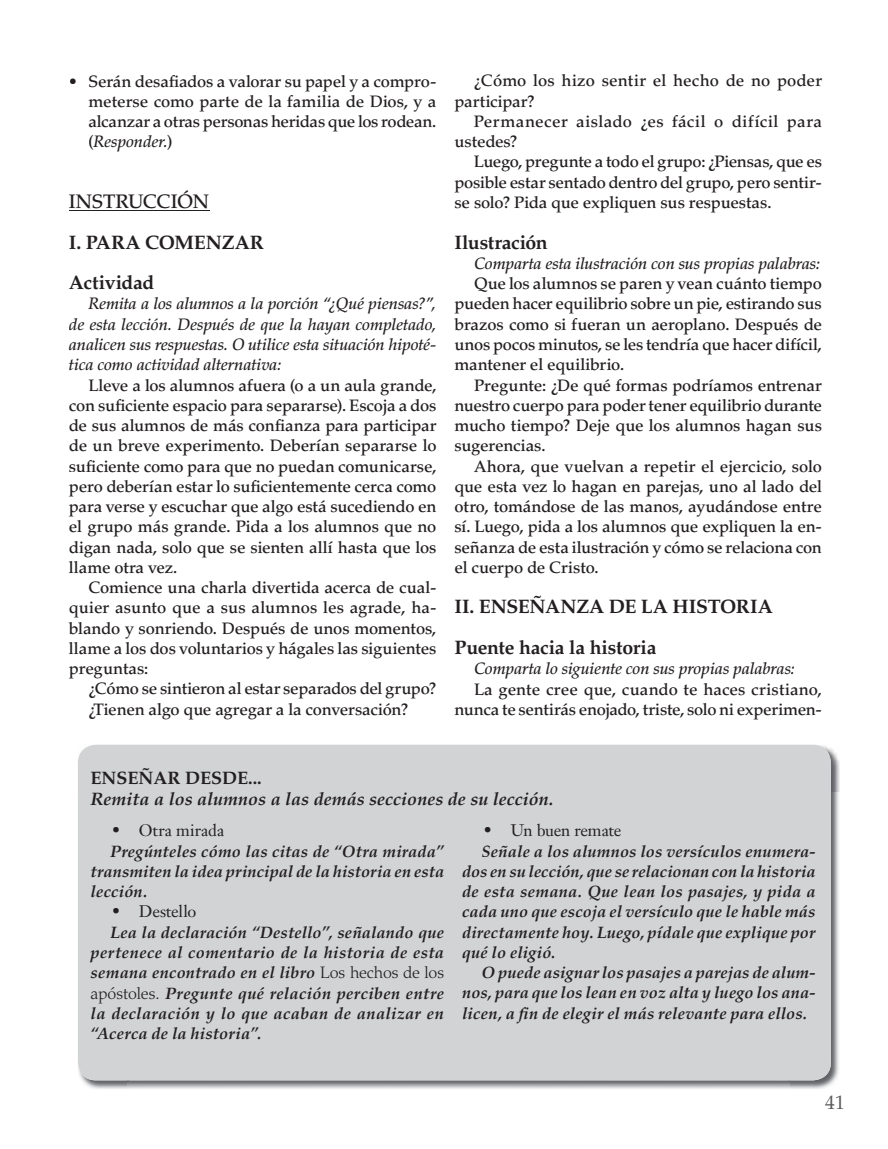
<style>
.page{position:relative;width:888px;height:1149px;background:#fff}
.page>*{position:absolute;margin:0;border:0;box-sizing:border-box;transform-origin:0 0}
.t1{font:700 19.5px/40.5px "Palatino LT Std";letter-spacing:-.015em;color:#231f20}
.t2{font:500 19.5px "Palatino LT Std";letter-spacing:-.025em;color:#231f20}
.t3{font:19.5px "Palatino LT Std";color:#58595b}
.t4{font:italic 700 18px "Palatino LT Std";color:#231f20}
.t5{font:700 18px "Palatino LT Std";color:#231f20}
.t6{font:500 16.5px/20.2px "Palatino LT Std";letter-spacing:-.01em;color:#231f20;text-align:justify}
.t7{font:italic 700 16.5px/20.2px "Palatino LT Std";letter-spacing:.01em;color:#231f20;text-align:justify}
.t8{font:italic 500 16.5px/20.2px "Palatino LT Std";letter-spacing:-.01em;color:#231f20;text-align:justify}
.t9{font:500 16.5px/20.2px "Palatino LT Std";letter-spacing:.025em;color:#231f20}
.t10{font:16.5px "Janson Text LT Std";letter-spacing:-.01em;color:#231f20}
.s1{font-style:italic}
.s2{font-weight:300;font-style:normal}
</style>
<div class="page">
<hr style="left:69px;top:209px;width:140px;height:1px;background:#231f20">
<img style="left:78px;top:1065px;width:50px;height:24px">
<img style="left:789px;top:792px;width:50px;height:297px">
<div style="left:78px;top:744px;width:752px;height:335px;background:#d1d3d4;border-radius:18px"></div>
<p class="t6" style="left:88px;top:72px;width:349px;text-indent:-20px">• Serán desafiados a valorar su papel y a compro&shy;meterse como parte de la familia de Dios, y a alcanzar a otras personas heridas que los rodean. (<span class="s1">Responder.</span>)</p>
<p class="t2" style="left:69px;top:194px;width:142px">INSTRUCCIÓN</p>
<p class="t1" style="left:69px;top:224px;width:197px">I. PARA COMENZAR<br>Actividad</p>
<p class="t8" style="left:69px;top:295px;width:369px;text-indent:20px">Remita a los alumnos a la porción “¿Qué piensas?”, de esta lección. Después de que la hayan completado, analicen sus respuestas. O utilice esta situación hipoté&shy;tica como actividad alternativa:</p>
<p class="t6" style="left:69px;top:376px;width:369px;text-indent:20px">Lleve a los alumnos afuera (o a un aula grande, con suficiente espacio para separarse). Escoja a dos de sus alumnos de más confianza para participar de un breve experimento. Deberían separarse lo suficiente como para que no puedan comunicarse, pero deberían estar lo suficientemente cerca como para verse y escuchar que algo está sucediendo en el grupo más grande. Pida a los alumnos que no digan nada, solo que se sienten allí hasta que los llame otra vez.</p>
<p class="t6" style="left:69px;top:579px;width:369px;text-indent:20px">Comience una charla divertida acerca de cual&shy;quier asunto que a sus alumnos les agrade, ha&shy;blando y sonriendo. Después de unos momentos, llame a los dos voluntarios y hágales las siguientes preguntas:</p>
<p class="t6" style="left:88px;top:680px;width:349px">¿Cómo se sintieron al estar separados del grupo? ¿Tienen algo que agregar a la conversación?</p>
<p class="t6" style="left:454px;top:72px;width:369px;text-indent:20px">¿Cómo los hizo sentir el hecho de no poder participar?</p>
<p class="t9" style="left:454px;top:113px;width:369px;text-indent:20px">Permanecer aislado ¿es fácil o difícil para ustedes?</p>
<p class="t6" style="left:454px;top:153px;width:369px;text-indent:20px">Luego, pregunte a todo el grupo: ¿Piensas, que es posible estar sentado dentro del grupo, pero sentir&shy;se solo? Pida que expliquen sus respuestas.</p>
<p class="t1" style="left:454px;top:224px;width:95px">Ilustración</p>
<p class="t8" style="left:474px;top:254px;width:348px">Comparta esta ilustración con sus propias palabras:</p>
<p class="t6" style="left:454px;top:275px;width:369px;text-indent:20px">Que los alumnos se paren y vean cuánto tiempo pueden hacer equilibrio sobre un pie, estirando sus brazos como si fueran un aeroplano. Después de unos pocos minutos, se les tendría que hacer difícil, mantener el equilibrio.</p>
<p class="t6" style="left:454px;top:376px;width:369px;text-indent:20px">Pregunte: ¿De qué formas podríamos entrenar nuestro cuerpo para poder tener equilibrio durante mucho tiempo? Deje que los alumnos hagan sus sugerencias.</p>
<p class="t6" style="left:454px;top:457px;width:369px;text-indent:20px">Ahora, que vuelvan a repetir el ejercicio, solo que esta vez lo hagan en parejas, uno al lado del otro, tomándose de las manos, ayudándose entre sí. Luego, pida a los alumnos que expliquen la en&shy;señanza de esta ilustración y cómo se relaciona con el cuerpo de Cristo.</p>
<p class="t1" style="left:454px;top:588px;width:320px">II. ENSEÑANZA DE LA HISTORIA<br>Puente hacia la historia</p>
<p class="t8" style="left:474px;top:659px;width:322px">Comparta lo siguiente con sus propias palabras:</p>
<p class="t6" style="left:454px;top:680px;width:369px;text-align:right">La gente cree que, cuando te haces cristiano, nunca te sentirás enojado, triste, solo ni experimen-</p>
<p class="t5" style="left:91px;top:770px;width:172px">ENSEÑAR DESDE...</p>
<p class="t4" style="left:91px;top:791px;width:464px">Remita a los alumnos a las demás secciones de su lección.</p>
<p class="t10" style="left:112px;top:822px;width:114px">• Otra mirada</p>
<p class="t7" style="left:91px;top:842px;width:355px;text-indent:20px">Pregúnteles cómo las citas de “Otra mirada” transmiten la idea principal de la historia en esta lección.</p>
<p class="t10" style="left:112px;top:903px;width:86px">• Destello</p>
<p class="t7" style="left:91px;top:923px;width:355px;text-indent:20px">Lea la declaración “Destello”, señalando que pertenece al comentario de la historia de esta semana encontrado en el libro <span class="s2">Los hechos de los apóstoles.</span> Pregunte qué relación perciben entre la declaración y lo que acaban de analizar en “Acerca de la historia”.</p>
<p class="t10" style="left:483px;top:822px;width:140px">• Un buen remate</p>
<p class="t7" style="left:462px;top:842px;width:355px;text-indent:20px">Señale a los alumnos los versículos enumera&shy;dos en su lección, que se relacionan con la historia de esta semana. Que lean los pasajes, y pida a cada uno que escoja el versículo que le hable más directamente hoy. Luego, pídale que explique por qué lo eligió.</p>
<p class="t7" style="left:462px;top:963px;width:355px;text-indent:20px">O puede asignar los pasajes a parejas de alum&shy;nos, para que los lean en voz alta y luego los ana&shy;licen, a fin de elegir el más relevante para ellos.</p>
<p class="t3" style="left:825px;top:1094px;width:21px">41</p>
</div>
